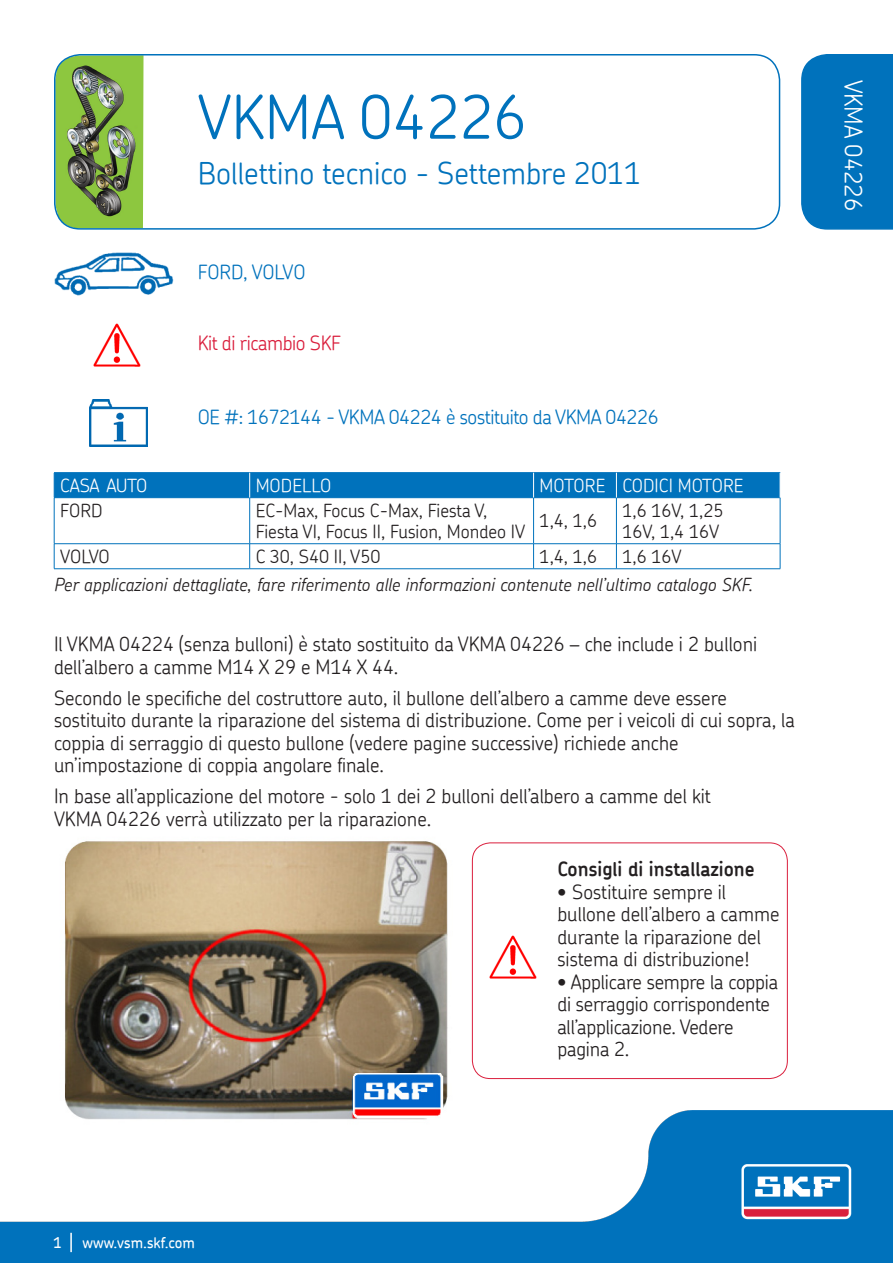
<style>
.page{position:relative;width:893px;height:1263px;background:#fff}
.page>*{position:absolute;margin:0;border:0;box-sizing:border-box;transform-origin:0 0}
.aa_title{font:300 60px "SKF Chevin";color:#0072bc}
.ab_subtitle{font:300 30px "SKF Chevin";color:#0072bc}
.am_product_number{font:300 24px "SKF Chevin";color:#fff}
.an_bodycopy{font:300 19.5px/22.5px "SKF Chevin";color:#231f20}
.ar_bullet{font:300 19.5px/22.5px "SKF Chevin";letter-spacing:-.01em;color:#231f20}
.ae_info{font:300 19.5px "SKF Chevin";letter-spacing:-.02em;color:#0072bc}
.aq_bold{font:600 19.5px "SKF Chevin";color:#231f20}
.ad_intro_red{font:300 19.5px "SKF Chevin";letter-spacing:-.02em;color:#da1f3d}
.ac_intro_blue{font:300 19.5px "SKF Chevin";letter-spacing:-.01em;color:#0072bc}
.ag_table_text_black{font:300 18px/21px "SKF Chevin";color:#231f20}
.ap_italics{font:italic 300 18px "SKF Chevin";color:#231f20}
.af_table_header_whit{font:300 18px "SKF Chevin";color:#fff}
.af_table_header_whit-2{font:300 18px "SKF Chevin";letter-spacing:-.025em;color:#fff}
.al_www{font:500 15px "SKF Chevin";color:#fff}
</style>
<div class="page">
<img style="left:55px;top:55px;width:89px;height:172px">
<div style="left:54px;top:54px;width:726px;height:176px;border:2px solid #0072bc;border-radius:26px"></div>
<img style="left:54px;top:253px;width:119px;height:43px">
<img style="left:93px;top:323px;width:48px;height:44px">
<img style="left:89px;top:399px;width:59px;height:48px">
<div style="left:801px;top:54px;width:92px;height:176px;background:#0072bc"></div>
<img style="left:0;top:1110px;width:893px;height:153px">
<svg style="left:70px;top:1233px;width:2px;height:19px"></svg>
<img style="left:489px;top:935px;width:48px;height:44px">
<hr style="left:54px;top:472px;width:196px;height:1px;background:#0072bc">
<hr style="left:250px;top:472px;width:284px;height:1px;background:#0072bc">
<hr style="left:534px;top:472px;width:82px;height:1px;background:#0072bc">
<hr style="left:616px;top:472px;width:164px;height:1px;background:#0072bc">
<hr style="left:54px;top:498px;width:1px;height:45px;background:#0072bc">
<hr style="left:249px;top:498px;width:1px;height:45px;background:#0072bc">
<hr style="left:533px;top:498px;width:1px;height:45px;background:#0072bc">
<hr style="left:616px;top:498px;width:1px;height:45px;background:#0072bc">
<hr style="left:780px;top:498px;width:1px;height:45px;background:#0072bc">
<hr style="left:54px;top:543px;width:196px;height:1px;background:#0072bc">
<svg style="left:54px;top:544px;width:1px;height:24px"></svg>
<hr style="left:250px;top:543px;width:284px;height:1px;background:#0072bc">
<svg style="left:249px;top:544px;width:1px;height:24px"></svg>
<hr style="left:534px;top:543px;width:82px;height:1px;background:#0072bc">
<svg style="left:533px;top:544px;width:1px;height:24px"></svg>
<hr style="left:616px;top:543px;width:164px;height:1px;background:#0072bc">
<svg style="left:616px;top:544px;width:1px;height:24px"></svg>
<svg style="left:780px;top:544px;width:1px;height:25px"></svg>
<hr style="left:54px;top:568px;width:196px;height:1px;background:#0072bc">
<hr style="left:250px;top:568px;width:284px;height:1px;background:#0072bc">
<hr style="left:534px;top:568px;width:82px;height:1px;background:#0072bc">
<hr style="left:616px;top:568px;width:164px;height:1px;background:#0072bc">
<div style="left:54px;top:473px;width:727px;height:25px;background:#0072bc"></div>
<div style="left:472px;top:842px;width:316px;height:237px;border:1px solid #da1f3d;border-radius:18px"></div>
<img style="left:54px;top:841px;width:405px;height:286px">
<p class="aa_title" style="left:198px;top:78px;width:331px">VKMA 04226</p>
<p class="ab_subtitle" style="left:198px;top:154px;width:445px">Bollettino tecnico - Settembre 2011</p>
<p class="ac_intro_blue" style="left:198px;top:259px;width:109px">FORD, VOLVO</p>
<p class="ad_intro_red" style="left:198px;top:330px;width:145px">Kit di ricambio SKF</p>
<p class="ae_info" style="left:198px;top:404px;width:462px">OE #: 1672144 - VKMA 04224 è sostituito da VKMA 04226</p>
<p class="af_table_header_whit-2" style="left:60px;top:474px;width:89px">CASA AUTO</p>
<p class="af_table_header_whit" style="left:256px;top:474px;width:77px">MODELLO</p>
<p class="af_table_header_whit" style="left:540px;top:474px;width:67px">MOTORE</p>
<p class="af_table_header_whit" style="left:622px;top:474px;width:123px">CODICI MOTORE</p>
<p class="ag_table_text_black" style="left:60px;top:499px;width:44px">FORD</p>
<p class="ag_table_text_black" style="left:256px;top:499px;width:271px">EC-Max, Focus C-Max, Fiesta V,<br>Fiesta VI, Focus II, Fusion, Mondeo IV</p>
<p class="ag_table_text_black" style="left:540px;top:510px;width:59px">1,4, 1,6</p>
<p class="ag_table_text_black" style="left:622px;top:499px;width:103px">1,6 16V, 1,25</p>
<p class="ag_table_text_black" style="left:622px;top:520px;width:98px">16V, 1,4 16V</p>
<p class="ag_table_text_black" style="left:60px;top:545px;width:51px">VOLVO</p>
<p class="ag_table_text_black" style="left:256px;top:545px;width:126px">C 30, S40 II, V50</p>
<p class="ag_table_text_black" style="left:540px;top:545px;width:59px">1,4, 1,6</p>
<p class="ag_table_text_black" style="left:622px;top:545px;width:61px">1,6 16V</p>
<p class="ap_italics" style="left:54px;top:573px;width:701px">Per applicazioni dettagliate, fare riferimento alle informazioni contenute nell’ultimo catalogo SKF.</p>
<p class="an_bodycopy" style="left:54px;top:632px;width:705px">Il VKMA 04224 (senza bulloni) è stato sostituito da VKMA 04226 – che include i 2 bulloni dell’albero a camme M14 X 29 e M14 X 44.</p>
<p class="an_bodycopy" style="left:54px;top:686px;width:743px">Secondo le specifiche del costruttore auto, il bullone dell’albero a camme deve essere sostituito durante la riparazione del sistema di distribuzione. Come per i veicoli di cui sopra, la coppia di serraggio di questo bullone (vedere pagine successive) richiede anche un’impostazione di coppia angolare finale.</p>
<p class="an_bodycopy" style="left:54px;top:784px;width:658px">In base all’applicazione del motore - solo 1 dei 2 bulloni dell’albero a camme del kit<br>VKMA 04226 verrà utilizzato per la riparazione.</p>
<p class="aq_bold" style="left:557px;top:856px;width:199px">Consigli di installazione</p>
<p class="ar_bullet" style="left:557px;top:880px;width:224px">• Sostituire sempre il bullone dell’albero a camme durante la riparazione del sistema di distribuzione!</p>
<p class="ar_bullet" style="left:557px;top:970px;width:223px">• Applicare sempre la coppia di serraggio corrispondente all’applicazione. Vedere pagina 2.</p>
<p class="am_product_number" style="left:869px;top:80px;width:133px;rotate:90deg">VKMA 04226</p>
<p class="al_www" style="left:53px;top:1232px;width:10px">1</p>
<p class="al_www" style="left:82px;top:1232px;width:114px">www.vsm.skf.com</p>
</div>
